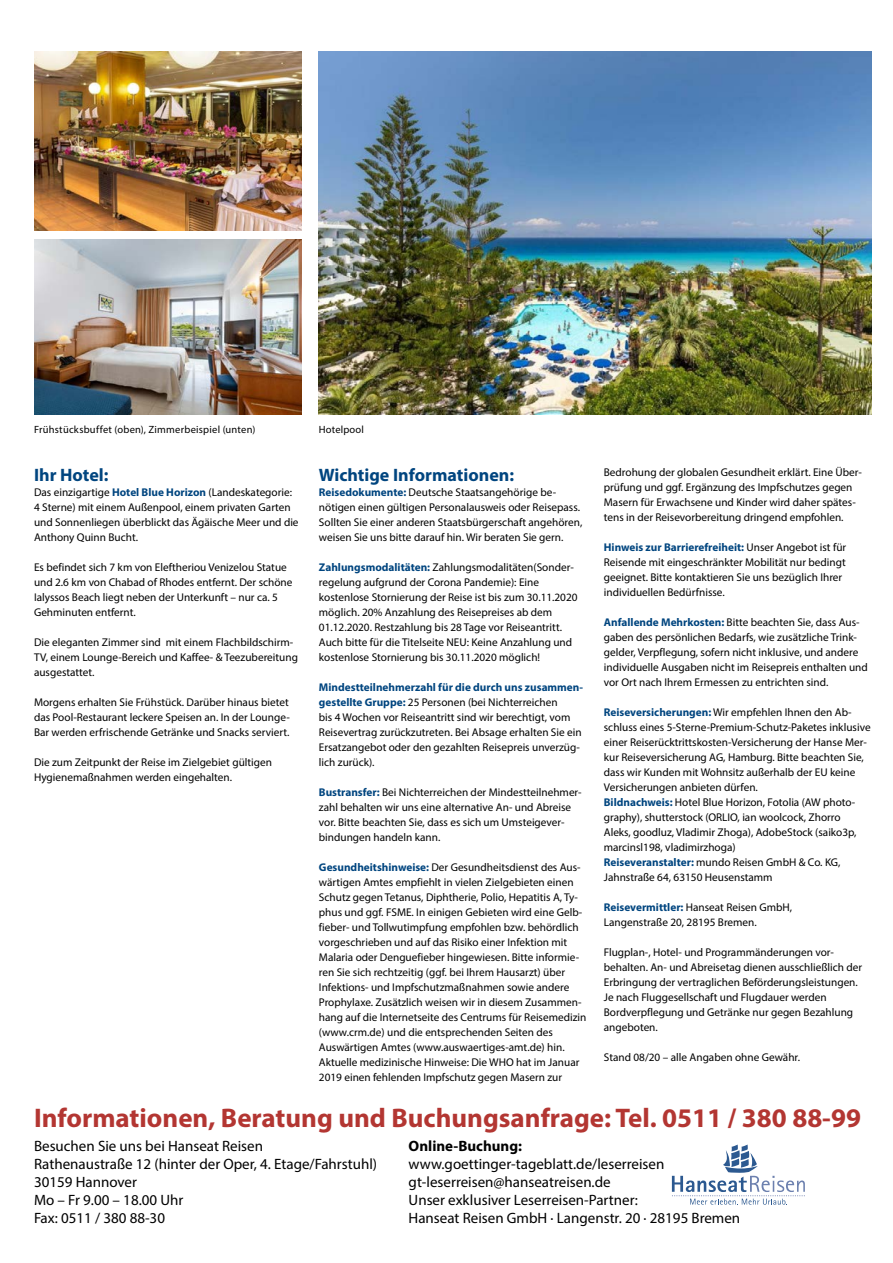
<style>
.page{position:relative;width:893px;height:1263px;background:#fff}
.page>*{position:absolute;margin:0;border:0;box-sizing:border-box;transform-origin:0 0}
.t1{font:700 27px "Myriad Pro";color:#b33632}
.t2{font:700 18px "Myriad Pro";color:#00457f}
.t3{font:15px/18px "Myriad Pro";color:#000}
.t4{font:700 15px "Myriad Pro";color:#000}
.t5{font:11.25px/15px "Myriad Pro";color:#000}
.t6{font:10.5px "Myriad Pro";letter-spacing:.02em;color:#000}
.s1{font-weight:700;color:#00457f}
</style>
<div class="page">
<svg style="left:672px;top:1144px;width:133px;height:61px"></svg>
<img style="left:34px;top:240px;width:268px;height:174px">
<img style="left:34px;top:51px;width:268px;height:179px">
<img style="left:319px;top:51px;width:553px;height:363px">
<p class="t6" style="left:34px;top:423px;width:223px">Frühstücksbuffet (oben), Zimmerbeispiel (unten)</p>
<p class="t6" style="left:319px;top:423px;width:47px">Hotelpool</p>
<h2 class="t2" style="left:34px;top:463px;width:76px">Ihr Hotel:</h2>
<p class="t5" style="left:34px;top:485px;width:266px">Das einzigartige <span class="s1">Hotel Blue Horizon</span> (Landeskategorie:<br>4 Sterne) mit einem Außenpool, einem privaten Garten und Sonnenliegen überblickt das Ägäische Meer und die Anthony Quinn Bucht.</p>
<p class="t5" style="left:34px;top:560px;width:260px">Es befindet sich 7 km von Eleftheriou Venizelou Statue und 2.6 km von Chabad of Rhodes entfernt. Der schöne Ialyssos Beach liegt neben der Unterkunft – nur ca. 5<br>Gehminuten entfernt.</p>
<p class="t5" style="left:34px;top:635px;width:265px">Die eleganten Zimmer sind mit einem Flachbildschirm-<br>TV, einem Lounge-Bereich und Kaffee- &amp; Teezubereitung ausgestattet.</p>
<p class="t5" style="left:34px;top:695px;width:257px;text-align:justify">Morgens erhalten Sie Frühstück. Darüber hinaus bietet das Pool-Restaurant leckere Speisen an. In der Lounge-Bar werden erfrischende Getränke und Snacks serviert.</p>
<p class="t5" style="left:34px;top:755px;width:240px">Die zum Zeitpunkt der Reise im Zielgebiet gültigen<br>Hygienemaßnahmen werden eingehalten.</p>
<h2 class="t2" style="left:319px;top:463px;width:197px">Wichtige Informationen:</h2>
<p class="t5" style="left:319px;top:485px;width:265px"><span class="s1">Reisedokumente:</span> Deutsche Staatsangehörige be&shy;nötigen einen gültigen Personalausweis oder Reisepass.<br>Sollten Sie einer anderen Staatsbürgerschaft angehören, weisen Sie uns bitte darauf hin. Wir beraten Sie gern.</p>
<p class="t5" style="left:319px;top:560px;width:260px"><span class="s1">Zahlungsmodalitäten:</span> Zahlungsmodalitäten(Sonder&shy;regelung aufgrund der Corona Pandemie): Eine kostenlose Stornierung der Reise ist bis zum 30.11.2020 möglich. 20% Anzahlung des Reisepreises ab dem 01.12.2020. Restzahlung bis 28 Tage vor Reiseantritt.<br>Auch bitte für die Titelseite NEU: Keine Anzahlung und kostenlose Stornierung bis 30.11.2020 möglich!</p>
<p class="t5" style="left:319px;top:680px;width:266px"><span class="s1">Mindestteilnehmerzahl für die durch uns zusammen&shy;gestellte Gruppe:</span> 25 Personen (bei Nichterreichen<br>bis 4 Wochen vor Reiseantritt sind wir berechtigt, vom Reisevertrag zurückzutreten. Bei Absage erhalten Sie ein Ersatzangebot oder den gezahlten Reisepreis unverzüg&shy;lich zurück).</p>
<p class="t5" style="left:319px;top:785px;width:264px"><span class="s1">Bustransfer:</span> Bei Nichterreichen der Mindestteilnehmer&shy;zahl behalten wir uns eine alternative An- und Abreise vor. Bitte beachten Sie, dass es sich um Umsteigever&shy;bindungen handeln kann.</p>
<p class="t5" style="left:319px;top:860px;width:269px"><span class="s1">Gesundheitshinweise:</span> Der Gesundheitsdienst des Aus&shy;wärtigen Amtes empfiehlt in vielen Zielgebieten einen Schutz gegen Tetanus, Diphtherie, Polio, Hepatitis A, Ty&shy;phus und ggf. FSME. In einigen Gebieten wird eine Gelb&shy;fieber- und Tollwutimpfung empfohlen bzw. behördlich vorgeschrieben und auf das Risiko einer Infektion mit Malaria oder Denguefieber hingewiesen. Bitte informie&shy;ren Sie sich rechtzeitig (ggf. bei Ihrem Hausarzt) über Infektions- und Impfschutzmaßnahmen sowie andere Prophylaxe. Zusätzlich weisen wir in diesem Zusammen&shy;hang auf die Internetseite des Centrums für Reisemedizin (www.crm.de) und die entsprechenden Seiten des Auswärtigen Amtes (www.auswaertiges-amt.de) hin.<br>Aktuelle medizinische Hinweise: Die WHO hat im Januar 2019 einen fehlenden Impfschutz gegen Masern zur</p>
<p class="t5" style="left:604px;top:465px;width:260px">Bedrohung der globalen Gesundheit erklärt. Eine Über&shy;prüfung und ggf. Ergänzung des Impfschutzes gegen Masern für Erwachsene und Kinder wird daher spätes&shy;tens in der Reisevorbereitung dringend empfohlen.</p>
<p class="t5" style="left:604px;top:540px;width:244px"><span class="s1">Hinweis zur Barrierefreiheit:</span> Unser Angebot ist für Reisende mit eingeschränkter Mobilität nur bedingt geeignet. Bitte kontaktieren Sie uns bezüglich Ihrer individuellen Bedürfnisse.</p>
<p class="t5" style="left:604px;top:615px;width:265px"><span class="s1">Anfallende Mehrkosten:</span> Bitte beachten Sie, dass Aus&shy;gaben des persönlichen Bedarfs, wie zusätzliche Trink&shy;gelder, Verpflegung, sofern nicht inklusive, und andere individuelle Ausgaben nicht im Reisepreis enthalten und vor Ort nach Ihrem Ermessen zu entrichten sind.</p>
<p class="t5" style="left:604px;top:705px;width:268px"><span class="s1">Reiseversicherungen:</span> Wir empfehlen Ihnen den Ab&shy;schluss eines 5-Sterne-Premium-Schutz-Paketes inklusive einer Reiserücktrittskosten-Versicherung der Hanse Mer&shy;kur Reiseversicherung AG, Hamburg. Bitte beachten Sie, dass wir Kunden mit Wohnsitz außerhalb der EU keine Versicherungen anbieten dürfen.<br><span class="s1">Bildnachweis:</span> Hotel Blue Horizon, Fotolia (AW photo&shy;graphy), shutterstock (ORLIO, ian woolcock, Zhorro<br>Aleks, goodluz, Vladimir Zhoga), AdobeStock (saiko3p, marcinsl198, vladimirzhoga)<br><span class="s1">Reiseveranstalter:</span> mundo Reisen GmbH &amp; Co. KG, Jahnstraße 64, 63150 Heusenstamm</p>
<p class="t5" style="left:604px;top:900px;width:190px"><span class="s1">Reisevermittler:</span> Hanseat Reisen GmbH,<br>Langenstraße 20, 28195 Bremen.</p>
<p class="t5" style="left:604px;top:945px;width:260px">Flugplan-, Hotel- und Programmänderungen vor&shy;behalten. An- und Abreisetag dienen ausschließlich der Erbringung der vertraglichen Beförderungsleistungen.<br>Je nach Fluggesellschaft und Flugdauer werden Bordverpflegung und Getränke nur gegen Bezahlung angeboten.</p>
<p class="t5" style="left:604px;top:1050px;width:198px">Stand 08/20 – alle Angaben ohne Gewähr.</p>
<h1 class="t1" style="left:34px;top:1101px;width:828px">Informationen, Beratung und Buchungsanfrage: Tel. 0511 / 380 88-99</h1>
<h3 class="t3" style="left:34px;top:1137px;width:345px">Besuchen Sie uns bei Hanseat Reisen<br>Rathenaustraße 12 (hinter der Oper, 4. Etage/Fahrstuhl)<br>30159 Hannover<br>Mo – Fr 9.00 – 18.00 Uhr<br>Fax: 0511 / 380 88-30</h3>
<h3 class="t4" style="left:409px;top:1136px;width:115px">Online-Buchung:</h3>
<h3 class="t3" style="left:409px;top:1154px;width:333px">www.goettinger-tageblatt.de/leserreisen gt-leserreisen@hanseatreisen.de<br>Unser exklusiver Leserreisen-Partner:<br>Hanseat Reisen GmbH · Langenstr. 20 · 28195 Bremen</h3>
</div>
